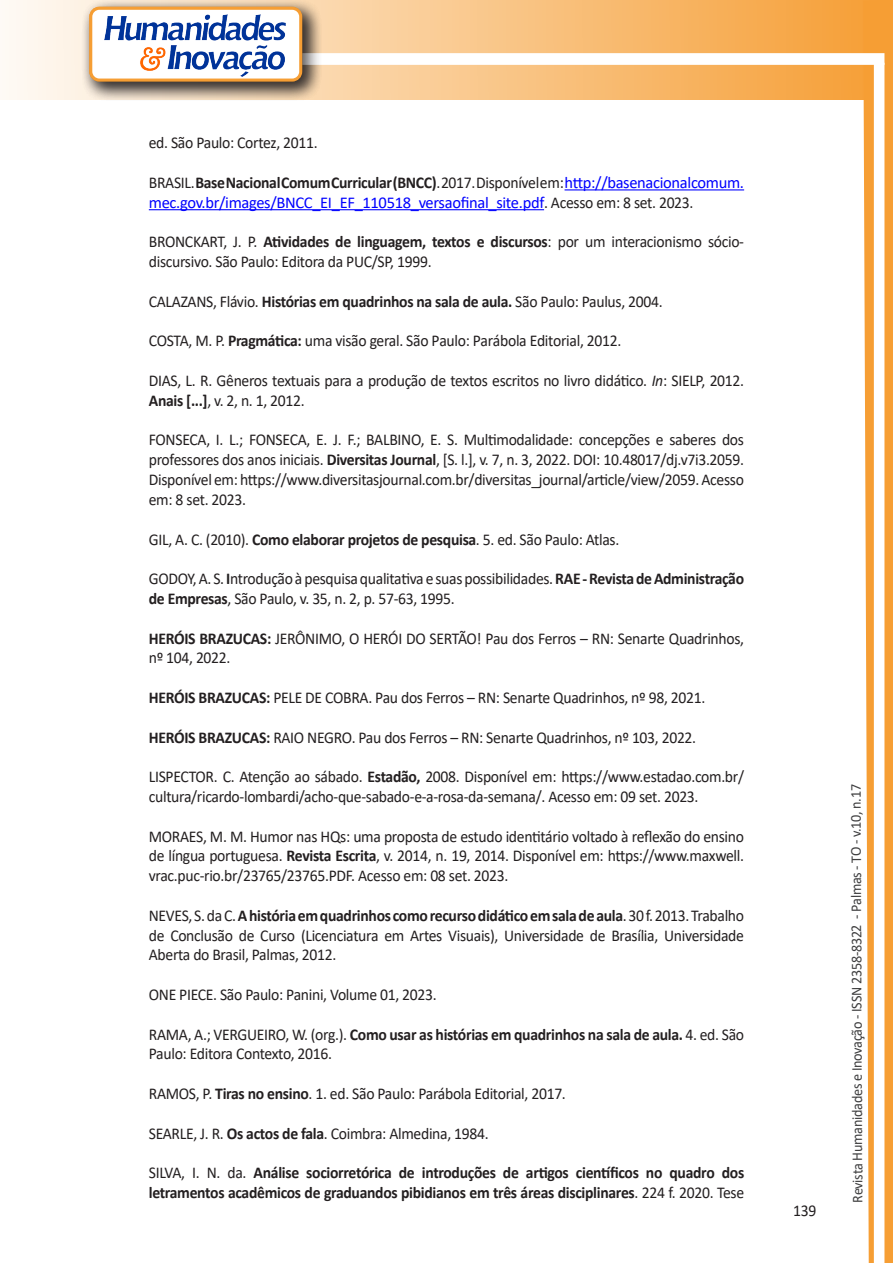
<style>
.page{position:relative;width:893px;height:1263px;background:#fff}
.page>*{position:absolute;margin:0;border:0;box-sizing:border-box;transform-origin:0 0}
.texto{font:16.5px/19.8px "Calibri";letter-spacing:-.02em;color:#231f20;scale:.95 1}
.texto-2{font:16.5px/19.8px "Calibri";letter-spacing:-.02em;color:#00f}
.texto-3{font:700 16.5px/19.8px "Calibri";letter-spacing:-.02em;color:#231f20;scale:.95 1}
.Titulo_2{font:16.5px "Calibri";letter-spacing:-.02em;color:#231f20;scale:.95 1}
.t1{font:15px "Calibri";letter-spacing:-.025em;color:#3e3e3f;scale:.95 1}
.s1{color:#231f20}
.s2{font-weight:700;color:#231f20}
.s3{font-weight:700}
.s4{font-style:italic}
.s5{font-weight:400}
</style>
<div class="page">
<svg style="left:5px;top:0;width:858px;height:100px;background:#f9c484"></svg>
<div style="left:302px;top:53px;width:582px;height:12px;background:#fff;border:2px solid #fff"></div>
<svg style="left:863px;top:0;width:30px;height:1263px"></svg>
<div style="left:81px;top:0;width:241px;height:102px;background:#231f20;opacity:.75"></div>
<div style="left:91px;top:8px;width:210px;height:72px;background:#fff;border-radius:9px"></div>
<img style="left:104px;top:14px;width:181px;height:62px">
<div style="left:89px;top:7px;width:213px;height:75px;border:3px solid #f69e34;border-radius:9px"></div>
<hr style="left:565px;top:189px;width:179px;height:1px;background:#00f">
<hr style="left:149px;top:209px;width:395px;height:1px;background:#00f">
<p class="Titulo_2" style="left:149px;top:132px;width:179px">ed. São Paulo: Cortez, 2011.</p>
<p class="texto-2" style="left:149px;top:172px;width:597px"><span class="s1">BRASIL.</span> <span class="s2">Base Nacional Comum Curricular (BNCC)</span><span class="s1">. 2017. Disponível em:</span> http://basenacionalcomum. mec.gov.br/images/BNCC_EI_EF_110518_versaofinal_site.pdf<span class="s1">. Acesso em: 8 set. 2023.</span></p>
<p class="texto" style="left:149px;top:232px;width:628px">BRONCKART, J. P. <span class="s3">Atividades de linguagem, textos e discursos</span>: por um interacionismo sócio&shy;discursivo. São Paulo: Editora da PUC/SP, 1999.</p>
<p class="texto" style="left:149px;top:291px;width:542px">CALAZANS, Flávio. <span class="s3">Histórias em quadrinhos na sala de aula.</span> São Paulo: Paulus, 2004.</p>
<p class="texto" style="left:149px;top:331px;width:499px">COSTA, M. P. <span class="s3">Pragmática:</span> uma visão geral. São Paulo: Parábola Editorial, 2012.</p>
<p class="texto" style="left:149px;top:370px;width:628px">DIAS, L. R. Gêneros textuais para a produção de textos escritos no livro didático. <span class="s4">In</span>: SIELP, 2012.<br><span class="s3">Anais [...]</span>, v. 2, n. 1, 2012.</p>
<p class="texto" style="left:149px;top:430px;width:628px;text-align:justify">FONSECA, I. L.; FONSECA, E. J. F.; BALBINO, E. S. Multimodalidade: concepções e saberes dos professores dos anos iniciais. <span class="s3">Diversitas Journal</span>, [S. l.], v. 7, n. 3, 2022. DOI: 10.48017/dj.v7i3.2059.<br>Disponível em: https://www.diversitasjournal.com.br/diversitas_journal/article/view/2059. Acesso em: 8 set. 2023.</p>
<p class="texto" style="left:149px;top:529px;width:497px">GIL, A. C. (2010). <span class="s3">Como elaborar projetos de pesquisa</span>. 5. ed. São Paulo: Atlas.</p>
<p class="texto" style="left:149px;top:568px;width:628px">GODOY, A. S. <span class="s3">I</span>ntrodução à pesquisa qualitativa e suas possibilidades. <span class="s3">RAE - Revista de Administração de Empresas</span>, São Paulo, v. 35, n. 2, p. 57-63, 1995.</p>
<p class="texto" style="left:149px;top:628px;width:628px"><span class="s3">HERÓIS BRAZUCAS:</span> JERÔNIMO, O HERÓI DO SERTÃO! Pau dos Ferros – RN: Senarte Quadrinhos, nº 104, 2022.</p>
<p class="texto" style="left:149px;top:687px;width:587px"><span class="s3">HERÓIS BRAZUCAS:</span> PELE DE COBRA. Pau dos Ferros – RN: Senarte Quadrinhos, nº 98, 2021.</p>
<p class="texto" style="left:149px;top:727px;width:578px"><span class="s3">HERÓIS BRAZUCAS:</span> RAIO NEGRO. Pau dos Ferros – RN: Senarte Quadrinhos, nº 103, 2022.</p>
<p class="texto" style="left:149px;top:766px;width:628px">LISPECTOR. C. Atenção ao sábado. <span class="s3">Estadão,</span> 2008. Disponível em: https://www.estadao.com.br/ cultura/ricardo-lombardi/acho-que-sabado-e-a-rosa-da-semana/. Acesso em: 09 set. 2023.</p>
<p class="texto" style="left:149px;top:826px;width:628px;text-align:justify">MORAES, M. M. Humor nas HQs: uma proposta de estudo identitário voltado à reflexão do ensino de língua portuguesa. <span class="s3">Revista Escrita</span>, v. 2014, n. 19, 2014. Disponível em: https://www.maxwell. vrac.puc-rio.br/23765/23765.PDF. Acesso em: 08 set. 2023.</p>
<p class="texto" style="left:149px;top:905px;width:628px;text-align:justify">NEVES, S. da C. <span class="s3">A história em quadrinhos como recurso didático em sala de aula</span>. 30 f. 2013. Trabalho de Conclusão de Curso (Licenciatura em Artes Visuais), Universidade de Brasília, Universidade Aberta do Brasil, Palmas, 2012.</p>
<p class="texto" style="left:149px;top:984px;width:304px">ONE PIECE. São Paulo: Panini, Volume 01, 2023.</p>
<p class="texto" style="left:149px;top:1024px;width:628px">RAMA, A.; VERGUEIRO, W. (org.). <span class="s3">Como usar as histórias em quadrinhos na sala de aula.</span> 4. ed. São<br>Paulo: Editora Contexto, 2016.</p>
<p class="texto" style="left:149px;top:1083px;width:440px">RAMOS, P. <span class="s3">Tiras no ensino</span>. 1. ed. São Paulo: Parábola Editorial, 2017.</p>
<p class="texto" style="left:149px;top:1123px;width:359px">SEARLE, J. R. <span class="s3">Os actos de fala</span>. Coimbra: Almedina, 1984.</p>
<p class="texto-3" style="left:149px;top:1162px;width:628px"><span class="s5">SILVA, I. N. da.</span> Análise sociorretórica de introduções de artigos científicos no quadro dos letramentos acadêmicos de graduandos pibidianos em três áreas disciplinares<span class="s5">. 224 f. 2020. Tese</span></p>
<p class="texto" style="left:793px;top:1200px;width:26px">139</p>
<p class="t1" style="left:846px;top:1203px;width:442px;rotate:-90deg">Revista Humanidades e Inovação - ISSN 2358-8322 - Palmas - TO - v.10, n.17</p>
</div>
